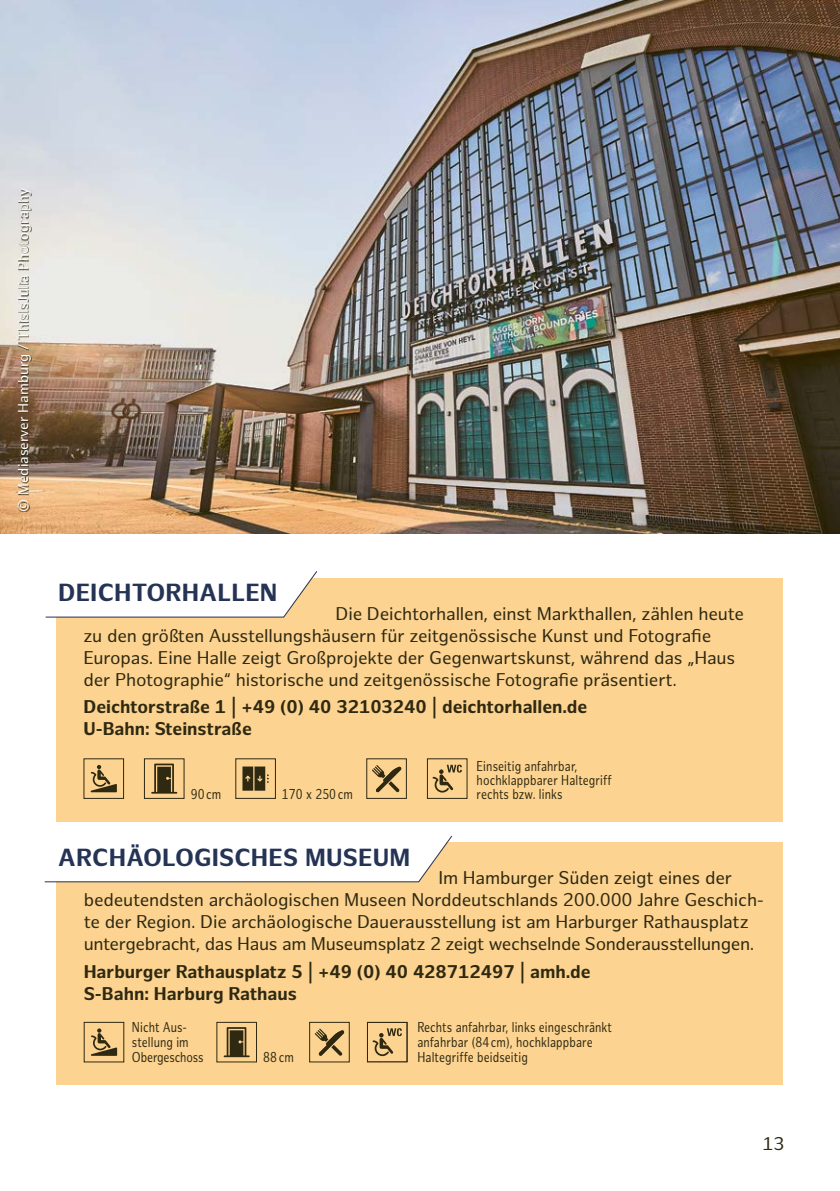
<style>
.page{position:relative;width:840px;height:1191px;background:#fff}
.page>*{position:absolute;margin:0;border:0;box-sizing:border-box;transform-origin:0 0}
.Zwischenheadline_Tex{font:700 24.2px "Hamburg Sans";letter-spacing:.01em;color:#253455}
.t1{font:18px/22px "Hamburg Sans";letter-spacing:-.01em;color:#2f2912}
.t2{font:700 18px/22px "Hamburg Sans";color:#2f2912}
.t3{font:14px/15px "Hamburg Sans";letter-spacing:.01em;color:#2f2912;scale:.8 1}
.t4{font:14px "Hamburg Sans";color:#fff}
.t5{font:14px/15px "Hamburg Sans";letter-spacing:-.01em;color:#2f2912;scale:.8 1}
</style>
<div class="page">
<img style="left:0;top:0;width:839px;height:534px">
<div style="left:57px;top:842px;width:725px;height:242px;background:#fcd390"></div>
<div style="left:44px;top:835px;width:409px;height:47px;background:#fff"></div>
<svg style="left:91px;top:1028px;width:26px;height:27px"></svg>
<svg style="left:314px;top:1028px;width:30px;height:27px"></svg>
<div style="left:309px;top:1021px;width:40px;height:41px;border:1px solid #2f2912"></div>
<svg style="left:372px;top:1028px;width:29px;height:28px"></svg>
<div style="left:367px;top:1021px;width:40px;height:41px;border:1px solid #2f2912"></div>
<svg style="left:223px;top:1027px;width:26px;height:30px"></svg>
<div style="left:216px;top:1021px;width:41px;height:41px;border:1px solid #2f2912"></div>
<div style="left:18px;top:189px;width:14px;height:323px;background:#2f2912;opacity:.75"></div>
<div style="left:56px;top:577px;width:726px;height:244px;background:#fcd390"></div>
<svg style="left:45px;top:571px;width:273px;height:47px"></svg>
<svg style="left:91px;top:765px;width:26px;height:27px"></svg>
<div style="left:83px;top:758px;width:41px;height:41px;border:1px solid #2f2912"></div>
<svg style="left:372px;top:765px;width:29px;height:27px"></svg>
<div style="left:366px;top:758px;width:40px;height:41px;border:1px solid #2f2912"></div>
<svg style="left:432px;top:764px;width:29px;height:28px"></svg>
<div style="left:426px;top:758px;width:41px;height:41px;border:1px solid #2f2912"></div>
<svg style="left:242px;top:766px;width:26px;height:24px"></svg>
<div style="left:235px;top:758px;width:41px;height:41px;border:1px solid #2f2912"></div>
<svg style="left:151px;top:763px;width:26px;height:30px"></svg>
<div style="left:144px;top:758px;width:40px;height:41px;border:1px solid #2f2912"></div>
<p class="t4" style="left:15px;top:512px;width:325px;rotate:-90deg">© Mediaserver Hamburg / ThisIsJulia Photography</p>
<p class="Zwischenheadline_Tex" style="left:58px;top:578px;width:221px">DEICHTORHALLEN</p>
<p class="t1" style="left:83px;top:603px;width:661px;text-indent:252px">Die Deichtorhallen, einst Markthallen, zählen heute zu den größten Ausstellungshäusern für zeitgenössische Kunst und Fotografie Europas. Eine Halle zeigt Großprojekte der Gegenwartskunst, während das „Haus der Photographie“ historische und zeitgenössische Fotografie präsentiert.</p>
<p class="t2" style="left:83px;top:696px;width:505px">Deichtorstraße 1 | +49 (0) 40 32103240 | deichtorhallen.de<br>U-Bahn: Steinstraße</p>
<p class="t3" style="left:191px;top:787px;width:40px">90cm</p>
<p class="t3" style="left:282px;top:787px;width:90px">170 x 250cm</p>
<p class="t3" style="left:476px;top:759px;width:127px">Einseitig anfahrbar,</p>
<p class="t3" style="left:476px;top:773px;width:170px">hochklappbarer Haltegriff</p>
<p class="t3" style="left:476px;top:787px;width:109px">rechts bzw. links</p>
<p class="Zwischenheadline_Tex" style="left:58px;top:843px;width:353px">ARCHÄOLOGISCHES MUSEUM</p>
<p class="t1" style="left:84px;top:867px;width:681px;text-indent:354px">Im Hamburger Süden zeigt eines der bedeutendsten archäologischen Museen Norddeutschlands 200.000 Jahre Geschich&shy;te der Region. Die archäologische Dauerausstellung ist am Harburger Rathausplatz untergebracht, das Haus am Museumsplatz 2 zeigt wechselnde Sonderausstellungen.</p>
<p class="t2" style="left:84px;top:961px;width:508px">Harburger Rathausplatz 5 | +49 (0) 40 428712497 | amh.de<br>S-Bahn: Harburg Rathaus</p>
<p class="t5" style="left:132px;top:1020px;width:91px">Nicht Aus&shy;stellung im<br>Obergeschoss</p>
<p class="t3" style="left:263px;top:1050px;width:40px">88cm</p>
<p class="t3" style="left:417px;top:1020px;width:245px">Rechts anfahrbar, links eingeschränkt anfahrbar (84cm), hochklappbare<br>Haltegriffe beidseitig</p>
<p class="t1" style="left:761px;top:1133px;width:24px">13</p>
</div>
